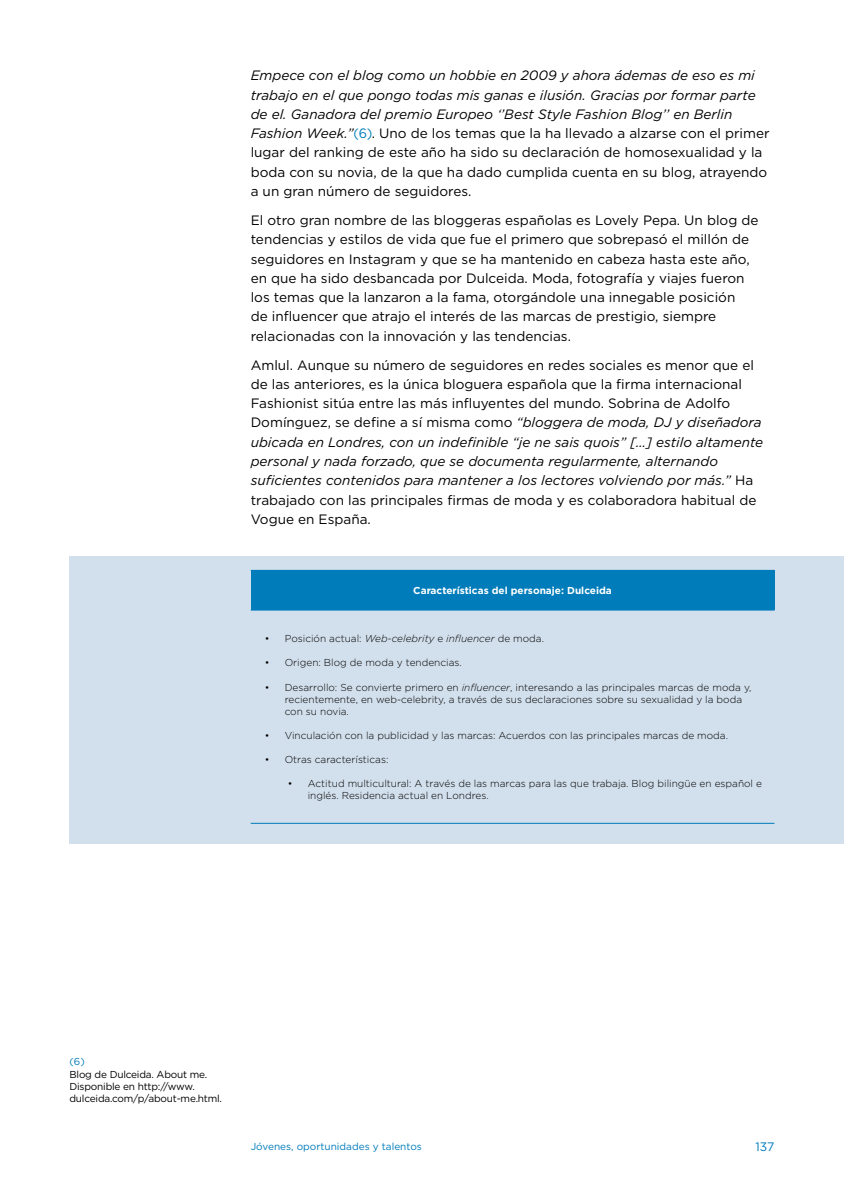
<style>
.page{position:relative;width:844px;height:1191px;background:#fff}
.page>*{position:absolute;margin:0;border:0;box-sizing:border-box;transform-origin:0 0}
.t1{font:13.65px/19.2px "Gotham";color:#000}
.t2{font:12.25px "Gotham";color:#007cba}
.t3{font:300 10.15px/12.1px "Gotham";color:#000}
.t4{font:10.15px/12.1px "Gotham";letter-spacing:-.02em;color:#000}
.t5{font:700 10.15px "Gotham";color:#fff}
.t6{font:10.15px "Gotham";color:#007cba}
.s1{font-style:italic}
.s2{color:#007cba}
</style>
<div class="page">
<div style="left:69px;top:556px;width:774px;height:287px;background:#d2dfec"></div>
<div style="left:251px;top:570px;width:523px;height:40px;background:#007cba"></div>
<hr style="left:251px;top:823px;width:523px;height:1px;background:#007cba">
<p class="t1" style="left:251px;top:66px;width:520px"><span class="s1">Empece con el blog como un hobbie en 2009 y ahora ádemas de eso es mi trabajo en el que pongo todas mis ganas e ilusión. Gracias por formar parte de el. Ganadora del premio Europeo ‘’Best Style Fashion Blog’’ en Berlin Fashion Week.”</span><span class="s2">(6)</span>. Uno de los temas que la ha llevado a alzarse con el primer lugar del ranking de este año ha sido su declaración de homosexualidad y la boda con su novia, de la que ha dado cumplida cuenta en su blog, atrayendo a un gran número de seguidores.</p>
<p class="t1" style="left:251px;top:210px;width:509px">El otro gran nombre de las bloggeras españolas es Lovely Pepa. Un blog de tendencias y estilos de vida que fue el primero que sobrepasó el millón de seguidores en Instagram y que se ha mantenido en cabeza hasta este año, en que ha sido desbancada por Dulceida. Moda, fotografía y viajes fueron los temas que la lanzaron a la fama, otorgándole una innegable posición<br>de influencer que atrajo el interés de las marcas de prestigio, siempre relacionadas con la innovación y las tendencias.</p>
<p class="t1" style="left:251px;top:355px;width:514px">Amlul. Aunque su número de seguidores en redes sociales es menor que el de las anteriores, es la única bloguera española que la firma internacional Fashionist sitúa entre las más influyentes del mundo. Sobrina de Adolfo Domínguez, se define a sí misma como <span class="s1">“bloggera de moda, DJ y diseñadora ubicada en Londres, con un indefinible “je ne sais quois” […] estilo altamente personal y nada forzado, que se documenta regularmente, alternando suficientes contenidos para mantener a los lectores volviendo por más.”</span> Ha trabajado con las principales firmas de moda y es colaboradora habitual de Vogue en España.</p>
<p class="t5" style="left:413px;top:584px;width:200px">Características del personaje: Dulceida</p>
<p class="t3" style="left:265px;top:632px;width:280px">• Posición actual: <span class="s1">Web-celebrity</span> e <span class="s1">influencer</span> de moda.</p>
<p class="t3" style="left:265px;top:656px;width:198px">• Origen: Blog de moda y tendencias.</p>
<p class="t3" style="left:284px;top:680px;width:468px;text-indent:-20px">• Desarrollo: Se convierte primero en <span class="s1">influencer</span>, interesando a las principales marcas de moda y, recientemente, en web-celebrity, a través de sus declaraciones sobre su sexualidad y la boda con su novia.</p>
<p class="t3" style="left:265px;top:729px;width:464px">• Vinculación con la publicidad y las marcas: Acuerdos con las principales marcas de moda.</p>
<p class="t3" style="left:265px;top:753px;width:125px">• Otras características:</p>
<p class="t3" style="left:308px;top:777px;width:455px;text-indent:-20px">• Actitud multicultural: A través de las marcas para las que trabaja. Blog bilingüe en español e inglés. Residencia actual en Londres.</p>
<p class="t6" style="left:69px;top:1055px;width:17px">(6)</p>
<p class="t4" style="left:69px;top:1067px;width:154px">Blog de Dulceida. About me.<br>Disponible en http://www. dulceida.com/p/about-me.html.</p>
<p class="t6" style="left:251px;top:1140px;width:173px">Jóvenes, oportunidades y talentos</p>
<p class="t2" style="left:755px;top:1139px;width:20px">137</p>
</div>
